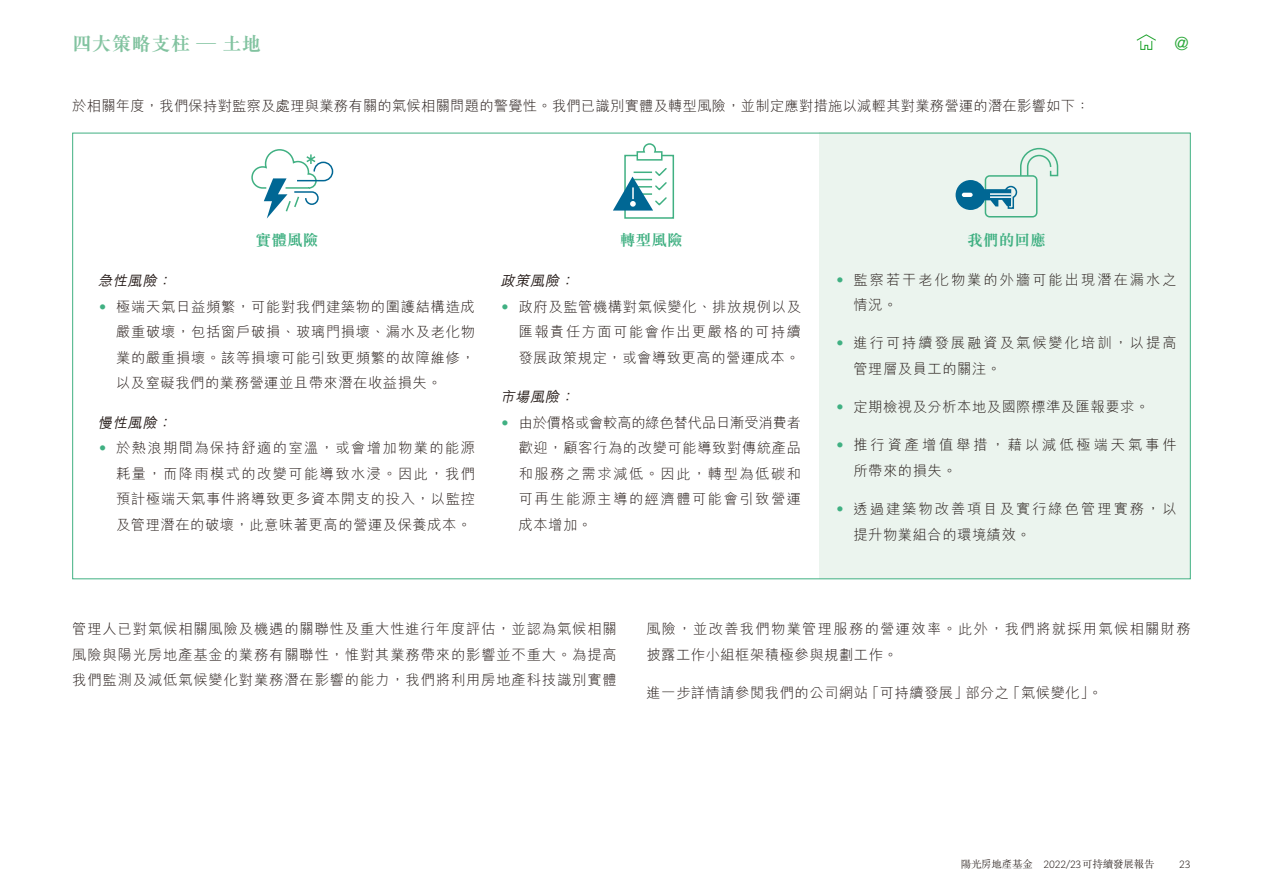
<style>
.page{position:relative;width:1263px;height:893px;background:#fff}
.page>*{position:absolute;margin:0;border:0;box-sizing:border-box;transform-origin:0 0}
.t1{font:700 19.5px "M Sung HK";letter-spacing:.01em;color:#82c3a0}
.t2{font:300 18px "Univers LT Std";color:#2ba839}
.t3{font:700 15.75px "M Sung HK";color:#40b082}
.t4{font:300 14.25px/25.5px "M Hei HK";letter-spacing:.05em;color:#231916;text-align:justify}
.t5{font:300 14.25px/25.5px "M Hei HK";letter-spacing:.14em;color:#231916}
.t6{font:300 14.25px "M Hei HK";letter-spacing:.02em;color:#231916}
.t7{font:300 14.25px/25.5px "M Hei HK";letter-spacing:.095em;color:#231916}
.t8{font:300 14.25px/25.5px "M Hei HK";letter-spacing:.205em;color:#231916}
.t9{font:italic 500 14.25px "M Hei HK";color:#231916}
.t10{font:300 10.5px "M Sung HK";letter-spacing:-.02em;color:#231916}
.t11{font:300 10.5px "Caecilia LT Std";color:#231916}
.s1{font-family:"Univers LT Std";color:#40b082}
.s2{font-family:"Caecilia LT Std"}
</style>
<div class="page">
<div style="left:819px;top:133px;width:371px;height:446px;background:#ebf4ee"></div>
<svg style="left:1136px;top:34px;width:20px;height:16px"></svg>
<svg style="left:251px;top:149px;width:83px;height:70px"></svg>
<div style="left:624px;top:155px;width:50px;height:64px;border:2px solid #40b082"></div>
<svg style="left:613px;top:143px;width:55px;height:68px"></svg>
<div style="left:985px;top:175px;width:52px;height:42px;border:2px solid #40b082;border-radius:4px"></div>
<svg style="left:955px;top:147px;width:104px;height:63px"></svg>
<hr style="left:962px;top:193px;width:11px;height:4px;background:#fff;border-radius:2px">
<hr style="left:990px;top:193px;width:21px;height:2px;background:#fff">
<hr style="left:990px;top:196px;width:21px;height:2px;background:#fff">
<h1 class="t1" style="left:72px;top:34px;width:190px">四大策略支柱 — 土地</h1>
<p class="t6" style="left:72px;top:98px;width:1019px">於相關年度，我們保持對監察及處理與業務有關的氣候相關問題的警覺性。我們已識別實體及轉型風險，並制定應對措施以減輕其對業務營運的潛在影響如下：</p>
<p class="t2" style="left:1174px;top:33px;width:16px">@</p>
<p class="t3" style="left:256px;top:233px;width:64px">實體風險</p>
<p class="t9" style="left:98px;top:270px;width:79px">急性風險：</p>
<p class="t4" style="left:116px;top:293px;width:361px;text-indent:-17px"><span class="s1">•</span> 極端天氣日益頻繁，可能對我們建築物的圍護結構造成嚴重破壞，包括窗戶破損、玻璃門損壞、漏水及老化物業的嚴重損壞。該等損壞可能引致更頻繁的故障維修，以及窒礙我們的業務營運並且帶來潛在收益損失。</p>
<p class="t9" style="left:98px;top:412px;width:79px">慢性風險：</p>
<p class="t4" style="left:116px;top:435px;width:361px;text-indent:-17px"><span class="s1">•</span> 於熱浪期間為保持舒適的室溫，或會增加物業的能源耗量，而降雨模式的改變可能導致水浸。因此，我們預計極端天氣事件將導致更多資本開支的投入，以監控及管理潛在的破壞，此意味著更高的營運及保養成本。</p>
<p class="t3" style="left:620px;top:233px;width:64px">轉型風險</p>
<p class="t9" style="left:500px;top:270px;width:79px">政策風險：</p>
<p class="t4" style="left:519px;top:293px;width:284px;text-indent:-17px"><span class="s1">•</span> 政府及監管機構對氣候變化、排放規例以及匯報責任方面可能會作出更嚴格的可持續發展政策規定，或會導致更高的營運成本。</p>
<p class="t9" style="left:500px;top:387px;width:79px">市場風險：</p>
<p class="t4" style="left:519px;top:410px;width:284px;text-indent:-17px"><span class="s1">•</span> 由於價格或會較高的綠色替代品日漸受消費者歡迎，顧客行為的改變可能導致對傳統產品和服務之需求減低。因此，轉型為低碳和可再生能源主導的經濟體可能會引致營運成本增加。</p>
<p class="t3" style="left:967px;top:233px;width:80px">我們的回應</p>
<p class="t5" style="left:853px;top:266px;width:325px;text-indent:-17px"><span class="s1">•</span> 監察若干老化物業的外牆可能出現潛在漏水之情況。</p>
<p class="t5" style="left:853px;top:330px;width:325px;text-indent:-17px"><span class="s1">•</span> 進行可持續發展融資及氣候變化培訓，以提高管理層及員工的關注。</p>
<p class="t4" style="left:836px;top:394px;width:314px"><span class="s1">•</span> 定期檢視及分析本地及國際標準及匯報要求。</p>
<p class="t8" style="left:853px;top:432px;width:325px;text-indent:-17px"><span class="s1">•</span> 推行資產增值舉措，藉以減低極端天氣事件所帶來的損失。</p>
<p class="t5" style="left:853px;top:496px;width:325px;text-indent:-17px"><span class="s1">•</span> 透過建築物改善項目及實行綠色管理實務，以提升物業組合的環境績效。</p>
<p class="t4" style="left:72px;top:616px;width:546px">管理人已對氣候相關風險及機遇的關聯性及重大性進行年度評估，並認為氣候相關風險與陽光房地產基金的業務有關聯性，惟對其業務帶來的影響並不重大。為提高我們監測及減低氣候變化對業務潛在影響的能力，我們將利用房地產科技識別實體</p>
<p class="t7" style="left:646px;top:616px;width:546px">風險，並改善我們物業管理服務的營運效率。此外，我們將就採用氣候相關財務披露工作小組框架積極參與規劃工作。</p>
<p class="t4" style="left:646px;top:680px;width:457px">進一步詳情請參閱我們的公司網站「可持續發展」部分之「氣候變化」。</p>
<p class="t10" style="left:961px;top:857px;width:195px">陽光房地產基金 <span class="s2">2022/23</span>可持續發展報告</p>
<p class="t11" style="left:1179px;top:858px;width:13px">23</p>
</div>
